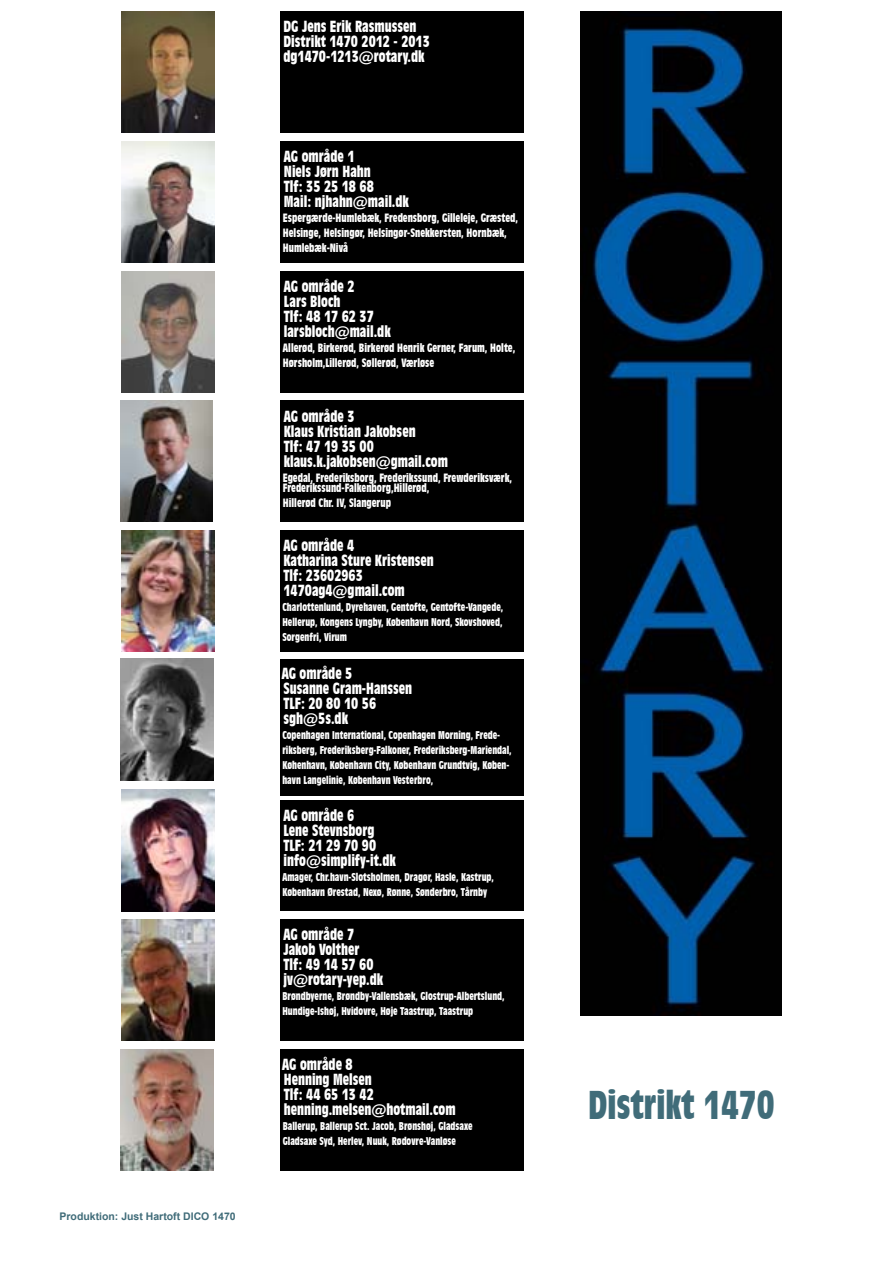
<style>
.page{position:relative;width:893px;height:1263px;background:#fff}
.page>*{position:absolute;margin:0;border:0;box-sizing:border-box;transform-origin:0 0}
.t1{font:700 condensed 37.5px "Incised 901 BT";color:#406c79}
.t2{font:700 condensed 15px/15px "Incised 901 BT";color:#fff}
.t3{font:700 condensed 11.25px/15px "Incised 901 BT";color:#fff}
.t4{font:700 condensed 10.5px/15px "Incised 901 BT";color:#fff}
.t5{font:700 10.5px "Arial";color:#406c79}
</style>
<div class="page">
<img style="left:121px;top:12px;width:93px;height:121px">
<img style="left:121px;top:141px;width:93px;height:122px">
<img style="left:121px;top:271px;width:93px;height:121px">
<img style="left:121px;top:530px;width:93px;height:122px">
<div style="left:280px;top:659px;width:244px;height:137px;background:#000"></div>
<img style="left:581px;top:12px;width:201px;height:1003px">
<div style="left:280px;top:530px;width:244px;height:122px;background:#000"></div>
<div style="left:280px;top:401px;width:244px;height:121px;background:#000"></div>
<div style="left:280px;top:271px;width:244px;height:121px;background:#000"></div>
<div style="left:280px;top:141px;width:244px;height:122px;background:#000"></div>
<div style="left:280px;top:800px;width:244px;height:111px;background:#000"></div>
<div style="left:280px;top:919px;width:244px;height:122px;background:#000"></div>
<div style="left:280px;top:1049px;width:244px;height:121px;background:#000"></div>
<div style="left:280px;top:12px;width:244px;height:121px;background:#000"></div>
<img style="left:121px;top:919px;width:93px;height:122px">
<img style="left:120px;top:1049px;width:93px;height:121px">
<img style="left:120px;top:659px;width:93px;height:122px">
<img style="left:120px;top:401px;width:92px;height:121px">
<img style="left:122px;top:790px;width:92px;height:121px">
<p class="t5" style="left:60px;top:1209px;width:178px">Produktion: Just Hartoft DICO 1470</p>
<h2 class="t2" style="left:283px;top:19px;width:148px">DG Jens Erik Rasmussen<br>Distrikt 1470 2012 - 2013 dg1470-1213@rotary.dk</h2>
<h2 class="t2" style="left:284px;top:149px;width:127px">AG område 1<br>Niels Jørn Hahn<br>Tlf: 35 25 18 68<br>Mail: njhahn@mail.dk</h2>
<p class="t3" style="left:283px;top:210px;width:237px">Espergærde-Humlebæk, Fredensborg, Gilleleje, Græsted,<br>Helsinge, Helsingør, Helsingør-Snekkersten, Hornbæk,<br>Humlebæk-Nivå</p>
<h2 class="t2" style="left:284px;top:279px;width:108px">AG område 2<br>Lars Bloch<br>Tlf: 48 17 62 37 larsbloch@mail.dk</h2>
<p class="t3" style="left:283px;top:340px;width:234px">Allerød, Birkerød, Birkerød Henrik Gerner, Farum, Holte,<br>Hørsholm,Lillerød, Søllerød, Værløse</p>
<h2 class="t2" style="left:284px;top:408px;width:166px">AG område 3<br>Klaus Kristian Jakobsen<br>Tlf: 47 19 35 00 klaus.k.jakobsen@gmail.com</h2>
<p class="t3" style="left:283px;top:472px;width:231px;line-height:10.5px">Egedal, Frederiksborg, Frederikssund, Frewderiksværk,<br>Frederikssund-Falkenborg,Hillerød,</p>
<p class="t3" style="left:283px;top:495px;width:110px">Hillerød Chr. IV, Slangerup</p>
<h2 class="t2" style="left:283px;top:538px;width:152px">AG område 4<br>Katharina Sture Kristensen<br>Tlf: 23602963<br>1470ag4@gmail.com</h2>
<p class="t4" style="left:282px;top:600px;width:222px;text-align:justify">Charlottenlund, Dyrehaven, Gentofte, Gentofte-Vangede, Hellerup, Kongens Lyngby, København Nord, Skovshoved, Sorgenfri, Virum</p>
<h2 class="t2" style="left:282px;top:666px;width:132px">AG område 5<br>Susanne Gram-Hanssen<br>TLF: 20 80 10 56 sgh@5s.dk</h2>
<p class="t4" style="left:282px;top:728px;width:231px">Copenhagen International, Copenhagen Morning, Frede&shy;riksberg, Frederiksberg-Falkoner, Frederiksberg-Mariendal, Køhenhavn, København City, København Grundtvig, Køben&shy;havn Langelinie, København Vesterbro,</p>
<h2 class="t2" style="left:283px;top:808px;width:114px">AG område 6<br>Lene Stevnsborg<br>TLF: 21 29 70 90 info@simplify-it.dk</h2>
<p class="t4" style="left:282px;top:870px;width:213px">Amager, Chr.havn-Slotsholmen, Dragør, Hasle, Kastrup,<br>København Ørestad, Nexø, Rønne, Sønderbro, Tårnby</p>
<h2 class="t2" style="left:283px;top:927px;width:101px">AG område 7<br>Jakob Volther<br>Tlf: 49 14 57 60 jv@rotary-yep.dk</h2>
<p class="t4" style="left:282px;top:989px;width:224px">Brøndbyerne, Brøndby-Vallensbæk, Glostrup-Albertslund,<br>Hundige-Ishøj, Hvidovre, Høje Taastrup, Taastrup</p>
<h2 class="t2" style="left:282px;top:1057px;width:175px">AG område 8<br>Henning Melsen<br>Tlf: 44 65 13 42 henning.melsen@hotmail.com</h2>
<p class="t4" style="left:283px;top:1119px;width:191px">Ballerup, Ballerup Sct. Jacob, Brønshøj, Gladsaxe<br>Gladsaxe Syd, Herlev, Nuuk, Rødovre-Vanløse</p>
<h1 class="t1" style="left:588px;top:1083px;width:188px">Distrikt 1470</h1>
</div>
